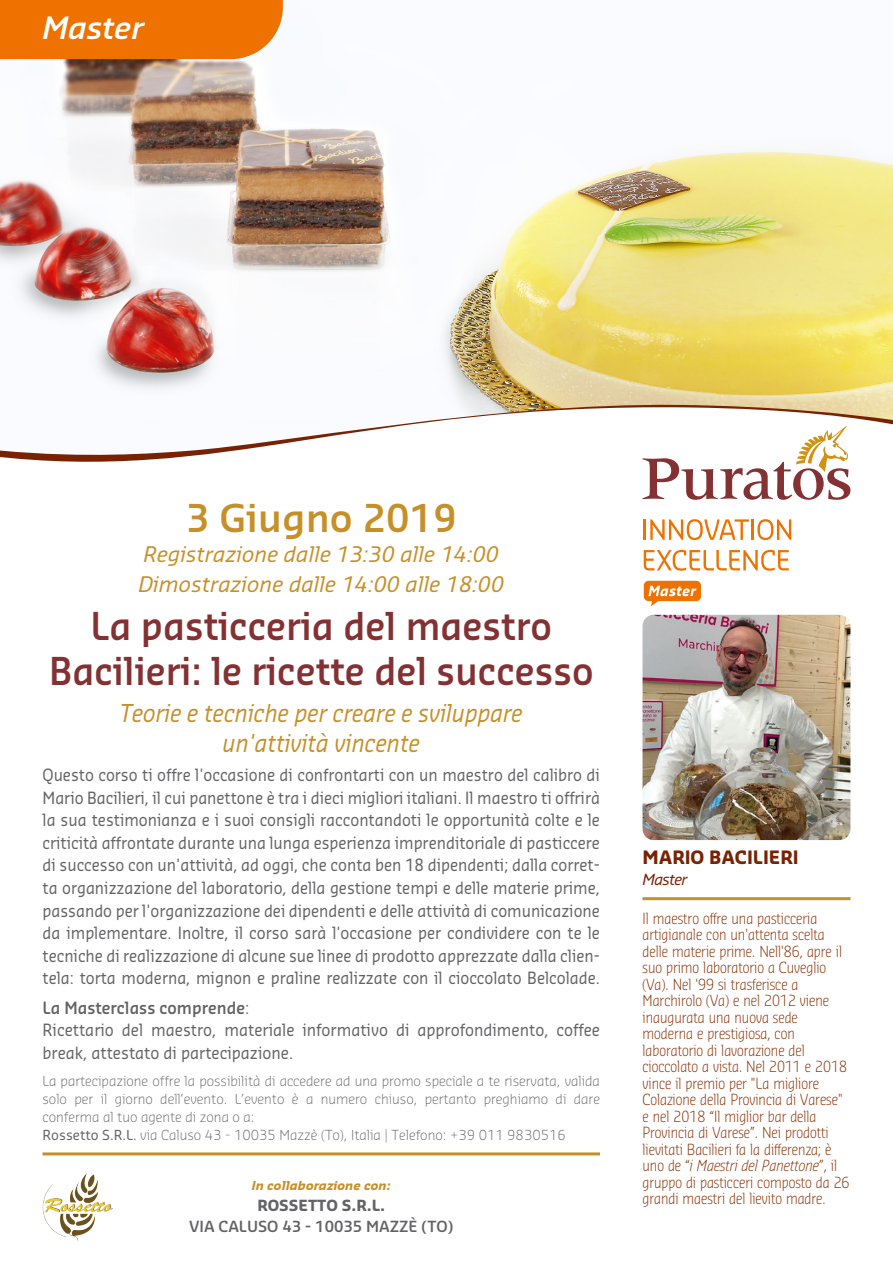
<style>
.page{position:relative;width:893px;height:1263px;background:#fff}
.page>*{position:absolute;margin:0;border:0;box-sizing:border-box;transform-origin:0 0}
.t1{font:600 37.5px/45px "Sansa Std";color:#833133;text-align:center;scale:.94 1}
.t2{font:600 37.5px "Sansa Std";color:#c69028}
.t3{font:italic 600 30px "Sansa Std";color:#fff}
.t4{font:italic 24px/30px "Sansa Std";color:#c69028;text-align:center;scale:.89 1}
.t5{font:italic 21px/30px "Sansa Std";color:#c69028}
.t6{font:700 18px "Sansa Std";color:#782203}
.t7{font:16.5px/22.5px "Sansa Std";color:#636366;text-align:justify;scale:.92 1}
.t8{font:16.5px/22.5px "Sansa Std";color:#636366;scale:.93 1}
.t9{font:300 15px/16.5px "Sansa Con Std";color:#882f01}
.t10{font:italic 15px "Sansa Con Std Lightl";color:#882f01}
.t11{font:600 15px "Sansa Std";color:#636366}
.t12{font:700 15px "Sansa Std";color:#636366}
.t13{font:italic 15px "Sansa Std";letter-spacing:-.05em;color:#782203}
.t14{font:300 13.5px/18px "Sansa Std";color:#636366}
.t15{font:italic 700 12px "Sansa Std";color:#c69028}
.s1{font-weight:600}
.s2{font-weight:400}
.s3{font-family:"Sansa Con Std";font-weight:300;font-style:normal}
</style>
<div class="page">
<svg style="left:11px;top:458px;width:159px;height:4px"></svg>
<img style="left:0;top:59px;width:893px;height:399px">
<svg style="left:642px;top:426px;width:208px;height:74px"></svg>
<hr style="left:644px;top:519px;width:2px;height:21px;background:#ef7100">
<svg style="left:650px;top:519px;width:99px;height:21px"></svg>
<hr style="left:752px;top:519px;width:2px;height:21px;background:#ef7100">
<svg style="left:757px;top:519px;width:34px;height:21px"></svg>
<svg style="left:644px;top:550px;width:145px;height:21px"></svg>
<svg style="left:644px;top:581px;width:57px;height:25px"></svg>
<img style="left:642px;top:615px;width:208px;height:225px">
<hr style="left:642px;top:897px;width:208px;height:3px;background:#c69028">
<div style="left:0;top:0;width:283px;height:59px;background:#ef7100"></div>
<img style="left:43px;top:1173px;width:70px;height:68px">
<hr style="left:43px;top:1152px;width:557px;height:3px;background:#c69028">
<h2 class="t3" style="left:43px;top:9px;width:103px">Master</h2>
<h1 class="t2" style="left:186px;top:494px;width:272px">3 Giugno 2019</h1>
<p class="t5" style="left:138px;top:538px;width:367px">Registrazione dalle 13:30 alle 14:00<br>Dimostrazione dalle 14:00 alle 18:00</p>
<h1 class="t1" style="left:49px;top:602px;width:581px">La pasticceria del maestro<br>Bacilieri: le ricette del successo</h1>
<h3 class="t4" style="left:120px;top:696px;width:454px">Teorie e tecniche per creare e sviluppare un'attività vincente</h3>
<p class="t7" style="left:43px;top:763px;width:607px">Questo corso ti offre l'occasione di confrontarti con un maestro del calibro di Mario Bacilieri, il cui panettone è tra i dieci migliori italiani. Il maestro ti offrirà la sua testimonianza e i suoi consigli raccontandoti le opportunità colte e le criticità affrontate durante una lunga esperienza imprenditoriale di pasticcere di successo con un'attività, ad oggi, che conta ben 18 dipendenti; dalla corret&shy;ta organizzazione del laboratorio, della gestione tempi e delle materie prime, passando per l'organizzazione dei dipendenti e delle attività di comunicazione da implementare. Inoltre, il corso sarà l'occasione per condividere con te le tecniche di realizzazione di alcune sue linee di prodotto apprezzate dalla clien&shy;tela: torta moderna, mignon e praline realizzate con il cioccolato Belcolade.</p>
<p class="t8" style="left:43px;top:996px;width:601px"><span class="s1">La Masterclass comprende</span>:<br>Ricettario del maestro, materiale informativo di approfondimento, coffee break, attestato di partecipazione.</p>
<p class="t14" style="left:43px;top:1071px;width:559px">La partecipazione offre la possibilità di accedere ad una promo speciale a te riservata, valida solo per il giorno dell’evento. L’evento è a numero chiuso, pertanto preghiamo di dare conferma al tuo agente di zona o a:<br><span class="s2">Rossetto S.R.L.</span> via Caluso 43 - 10035 Mazzè (To), Italia | Telefono: +39 011 9830516</p>
<p class="t15" style="left:252px;top:1177px;width:140px">In collaborazione con:</p>
<p class="t12" style="left:257px;top:1195px;width:129px">ROSSETTO S.R.L.</p>
<p class="t11" style="left:189px;top:1216px;width:266px">VIA CALUSO 43 - 10035 MAZZÈ (TO)</p>
<p class="t6" style="left:642px;top:846px;width:158px">MARIO BACILIERI</p>
<p class="t13" style="left:642px;top:869px;width:46px">Master</p>
<p class="t9" style="left:642px;top:909px;width:206px">Il maestro offre una pasticceria artigianale con un'attenta scelta delle materie prime. Nell'86, apre il suo primo laboratorio a Cuveglio (Va). Nel '99 si trasferisce a Marchirolo (Va) e nel 2012 viene inaugurata una nuova sede moderna e prestigiosa, con laboratorio di lavorazione del cioccolato a vista. Nel 2011 e 2018 vince il premio per "La migliore Colazione della Provincia di Varese" e nel 2018 “Il miglior bar della Provincia di Varese”. Nei prodotti lievitati Bacilieri fa la differenza; è</p>
<p class="t10" style="left:642px;top:1156px;width:196px"><span class="s3">uno de “</span>i Maestri del Panettone<span class="s3">”, il</span></p>
<p class="t9" style="left:642px;top:1173px;width:209px">gruppo di pasticceri composto da 26 grandi maestri del lievito madre.</p>
</div>
